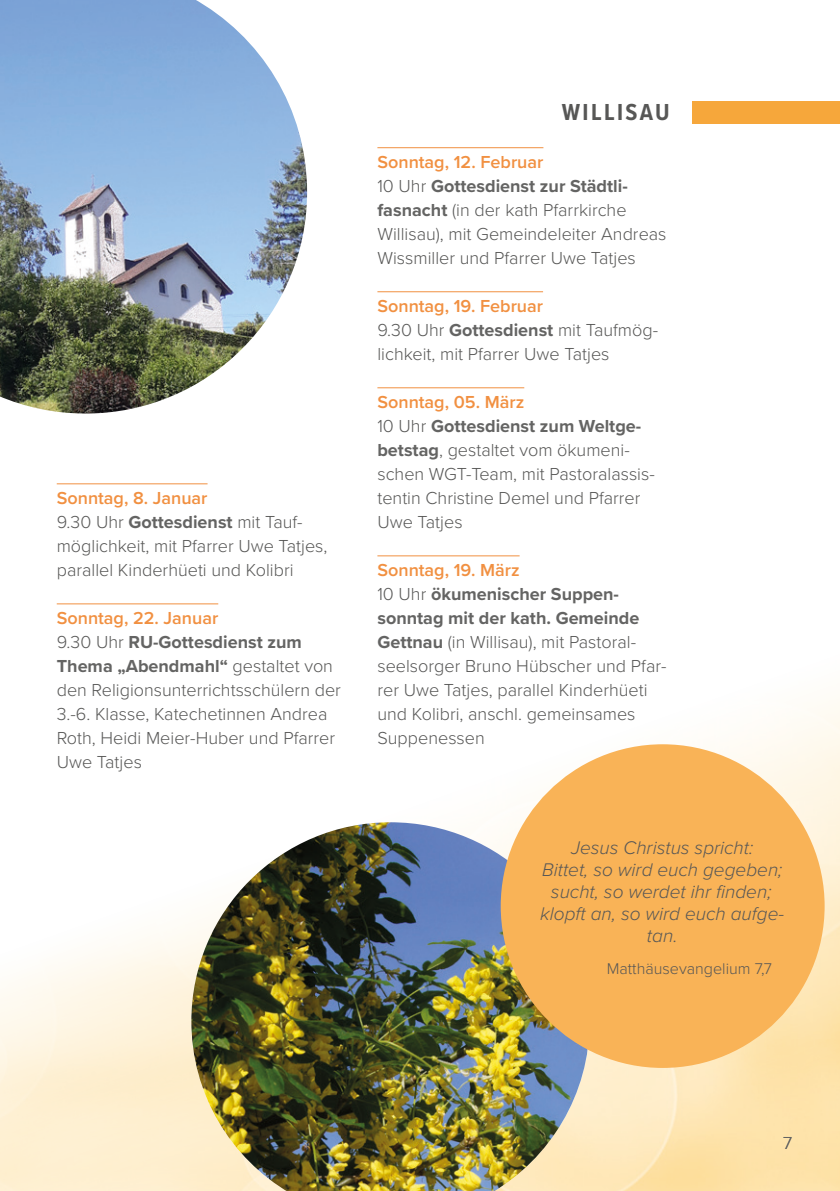
<style>
.page{position:relative;width:840px;height:1191px;background:#fff}
.page>*{position:absolute;margin:0;border:0;box-sizing:border-box;transform-origin:0 0}
.Heading_3{font:700 24px "Proxima Nova Cond";letter-spacing:.1em;color:#575756}
.Zitat{font:italic 300 19px/22px "Proxima Nova";color:#575756;text-align:center}
.Fliesstext{font:300 18px/24px "Proxima Nova";color:#575756}
.Titel{font:600 18px "Proxima Nova";color:#f19041}
.t1{font:300 18px "Proxima Nova";color:#646463}
.Autor{font:300 16px "Proxima Nova";color:#575756}
.s1{font-weight:700;color:#646463}
</style>
<div class="page">
<img style="left:0;top:147px;width:839px;height:1044px">
<div style="left:692px;top:101px;width:147px;height:23px;background:#f6a73b"></div>
<img style="left:0;top:0;width:307px;height:413px">
<img style="left:191px;top:822px;width:398px;height:369px">
<div style="left:500px;top:744px;width:324px;height:324px;background:#f9b357;border-radius:50%"></div>
<hr style="left:57px;top:483px;width:150px;height:1px;background:#f19041">
<hr style="left:57px;top:603px;width:161px;height:1px;background:#f19041">
<hr style="left:377px;top:147px;width:166px;height:1px;background:#f19041">
<hr style="left:377px;top:291px;width:165px;height:1px;background:#f19041">
<hr style="left:377px;top:387px;width:147px;height:1px;background:#f19041">
<hr style="left:377px;top:555px;width:142px;height:1px;background:#f19041">
<p class="Titel" style="left:57px;top:485px;width:152px">Sonntag, 8. Januar</p>
<p class="Fliesstext" style="left:57px;top:509px;width:272px">9.30 Uhr <span class="s1">Gottesdienst</span> mit Tauf&shy;möglichkeit, mit Pfarrer Uwe Tatjes, parallel Kinderhüeti und Kolibri</p>
<p class="Titel" style="left:57px;top:605px;width:163px">Sonntag, 22. Januar</p>
<p class="Fliesstext" style="left:57px;top:629px;width:285px">9.30 Uhr <span class="s1">RU-Gottesdienst zum<br>Thema „Abendmahl“</span> gestaltet von den Religionsunterrichtsschülern der<br>3.-6. Klasse, Katechetinnen Andrea<br>Roth, Heidi Meier-Huber und Pfarrer<br>Uwe Tatjes</p>
<p class="Heading_3" style="left:561px;top:94px;width:109px">WILLISAU</p>
<p class="Titel" style="left:377px;top:149px;width:167px">Sonntag, 12. Februar</p>
<p class="Fliesstext" style="left:377px;top:173px;width:290px">10 Uhr <span class="s1">Gottesdienst zur Städtli&shy;fasnacht</span> (in der kath Pfarrkirche Willisau), mit Gemeindeleiter Andreas Wissmiller und Pfarrer Uwe Tatjes</p>
<p class="Titel" style="left:377px;top:293px;width:167px">Sonntag, 19. Februar</p>
<p class="Fliesstext" style="left:377px;top:317px;width:282px">9.30 Uhr <span class="s1">Gottesdienst</span> mit Taufmög&shy;lichkeit, mit Pfarrer Uwe Tatjes</p>
<p class="Titel" style="left:377px;top:389px;width:148px">Sonntag, 05. März</p>
<p class="Fliesstext" style="left:377px;top:413px;width:279px">10 Uhr <span class="s1">Gottesdienst zum Weltge&shy;betstag</span>, gestaltet vom ökumeni&shy;schen WGT-Team, mit Pastoralassis&shy;tentin Christine Demel und Pfarrer<br>Uwe Tatjes</p>
<p class="Titel" style="left:377px;top:557px;width:144px">Sonntag, 19. März</p>
<p class="Fliesstext" style="left:377px;top:581px;width:290px">10 Uhr <span class="s1">ökumenischer Suppen&shy;sonntag mit der kath. Gemeinde<br>Gettnau</span> (in Willisau), mit Pastoral&shy;seelsorger Bruno Hübscher und Pfar&shy;rer Uwe Tatjes, parallel Kinderhüeti und Kolibri, anschl. gemeinsames<br>Suppenessen</p>
<p class="Zitat" style="left:540px;top:835px;width:245px">Jesus Christus spricht:<br>Bittet, so wird euch gegeben; sucht, so werdet ihr finden; klopft an, so wird euch aufge&shy;tan.</p>
<p class="Autor" style="left:606px;top:956px;width:166px">Matthäusevangelium 7,7</p>
<p class="t1" style="left:782px;top:1129px;width:11px">7</p>
</div>
